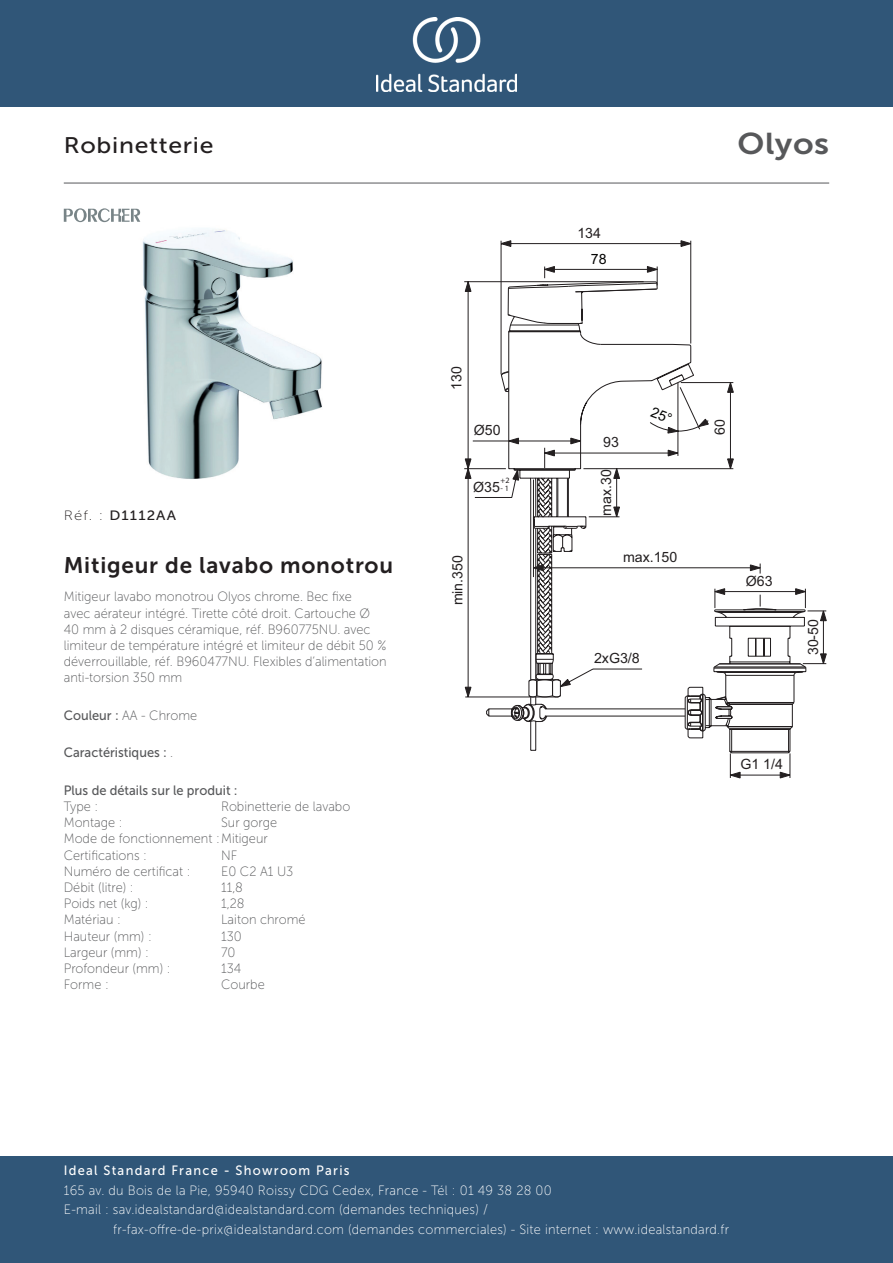
<style>
.page{position:relative;width:893px;height:1263px;background:#fff}
.page>*{position:absolute;margin:0;border:0;box-sizing:border-box;transform-origin:0 0}
._001_Produkttyp{font:30px "Museo Sans 700";letter-spacing:.02em;color:#57585a;scale:1.1 1}
.Article_Name{font:22.5px "Museo Sans 700";letter-spacing:.035em;color:#231f20}
.t1{font:22.5px "Museo Sans 500";letter-spacing:.03em;color:#231f20;scale:1.1 1}
.t2{font:14.25px "Arial";color:#231f20}
.t3{font:14.25px "Arial";color:#050504}
.Marketing_Descriptio{font:13.5px/16.2px "Museo Sans 100";color:#57585a;scale:.95 1}
.t4{font:13.5px/19.5px "Museo Sans 100";letter-spacing:.02em;color:#fff;scale:.95 1}
.Features{font:13.5px "Museo Sans 500";color:#57585a;scale:.95 1}
.t5{font:13.5px "Museo Sans 500";letter-spacing:.1em;color:#fff;scale:.95 1}
.Operation_Type{font:13.5px "Museo Sans 100";color:#57585a;scale:.95 1}
.Certificate_Number{font:13.5px "Museo Sans 100";color:#57585a;scale:.95 1}
.Type{font:13.5px "Museo Sans 100";color:#57585a;scale:.95 1}
.Material{font:13.5px "Museo Sans 100";color:#57585a;scale:.95 1}
.Depth__mm{font:13.5px "Museo Sans 100";color:#57585a;scale:.95 1}
.Colour{font:13.5px "Museo Sans 100";color:#57585a;scale:.95 1}
.Accreditations{font:13.5px "Museo Sans 100";color:#57585a;scale:.95 1}
.Flow_Rate__litre{font:13.5px "Museo Sans 100";color:#57585a;scale:.95 1}
.Net_Weight__kg{font:13.5px "Museo Sans 100";color:#57585a;scale:.95 1}
.Mounting{font:13.5px "Museo Sans 100";color:#57585a;scale:.95 1}
.Height__mm{font:13.5px "Museo Sans 100";color:#57585a;scale:.95 1}
.Width__mm{font:13.5px "Museo Sans 100";color:#57585a;scale:.95 1}
.t6{font:13.5px "Museo Sans 500";letter-spacing:.075em;color:#231f20;scale:1.1 1}
.Shape{font:13.5px "Museo Sans 100";color:#57585a;scale:.95 1}
.t7{font:8.1px "Myriad Pro";color:#231f20}
.s1{font-family:"Museo Sans 100"}
.s2{font-family:"Museo Sans 500"}
</style>
<div class="page">
<div style="left:0;top:1157px;width:893px;height:106px;background:#305678"></div>
<div style="left:0;top:0;width:893px;height:107px;background:#305678"></div>
<img style="left:376px;top:18px;width:141px;height:73px">
<hr style="left:64px;top:183px;width:765px;height:1px;background:#57585a">
<img style="left:142px;top:228px;width:180px;height:251px">
<svg style="left:64px;top:208px;width:76px;height:14px"></svg>
<svg style="left:465px;top:240px;width:342px;height:514px"></svg>
<p class="t1" style="left:64px;top:133px;width:138px">Robinetterie</p>
<p class="_001_Produkttyp" style="left:737px;top:127px;width:85px">Olyos</p>
<p class="t2" style="left:577px;top:223px;width:25px">134</p>
<p class="t6" style="left:64px;top:508px;width:104px"><span class="s1">Réf. :</span> D1112AA</p>
<p class="Article_Name" style="left:64px;top:552px;width:331px">Mitigeur de lavabo monotrou</p>
<p class="Marketing_Descriptio" style="left:64px;top:589px;width:341px">Mitigeur lavabo monotrou Olyos chrome. Bec fixe<br>avec aérateur intégré. Tirette côté droit. Cartouche Ø 40 mm à 2 disques céramique, réf. B960775NU. avec limiteur de température intégré et limiteur de débit 50 % déverrouillable, réf. B960477NU. Flexibles d‘alimentation anti-torsion 350 mm</p>
<p class="Colour" style="left:64px;top:708px;width:142px"><span class="s2">Couleur :</span> AA - Chrome</p>
<p class="Features" style="left:64px;top:745px;width:117px">Caractéristiques : <span class="s1">.</span></p>
<p class="Features" style="left:64px;top:783px;width:184px">Plus de détails sur le produit :</p>
<p class="Type" style="left:64px;top:799px;width:38px">Type :</p>
<p class="Type" style="left:221px;top:799px;width:137px">Robinetterie de lavabo</p>
<p class="Mounting" style="left:64px;top:815px;width:63px">Montage :</p>
<p class="Mounting" style="left:221px;top:815px;width:61px">Sur gorge</p>
<p class="Operation_Type" style="left:64px;top:832px;width:216px">Mode de fonctionnement :Mitigeur</p>
<p class="Accreditations" style="left:64px;top:848px;width:89px">Certifications :</p>
<p class="Accreditations" style="left:221px;top:848px;width:19px">NF</p>
<p class="Certificate_Number" style="left:64px;top:864px;width:135px">Numéro de certificat :</p>
<p class="Certificate_Number" style="left:221px;top:864px;width:78px">E0 C2 A1 U3</p>
<p class="Flow_Rate__litre" style="left:64px;top:880px;width:75px">Débit (litre) :</p>
<p class="Flow_Rate__litre" style="left:221px;top:880px;width:25px">11,8</p>
<p class="Net_Weight__kg" style="left:64px;top:896px;width:91px">Poids net (kg) :</p>
<p class="Net_Weight__kg" style="left:221px;top:896px;width:26px">1,28</p>
<p class="Material" style="left:64px;top:913px;width:62px">Matériau :</p>
<p class="Material" style="left:221px;top:913px;width:90px">Laiton chromé</p>
<p class="Height__mm" style="left:64px;top:929px;width:94px">Hauteur (mm) :</p>
<p class="Height__mm" style="left:221px;top:929px;width:23px">130</p>
<p class="Width__mm" style="left:64px;top:945px;width:91px">Largeur (mm) :</p>
<p class="Width__mm" style="left:221px;top:945px;width:17px">70</p>
<p class="Depth__mm" style="left:64px;top:961px;width:114px">Profondeur (mm) :</p>
<p class="Depth__mm" style="left:221px;top:961px;width:23px">134</p>
<p class="Shape" style="left:64px;top:977px;width:49px">Forme :</p>
<p class="Shape" style="left:221px;top:977px;width:47px">Courbe</p>
<p class="t3" style="left:591px;top:249px;width:17px">78</p>
<p class="t2" style="left:447px;top:389px;width:25px;rotate:-90deg">130</p>
<p class="t2" style="left:474px;top:421px;width:28px">Ø50</p>
<p class="t2" style="left:711px;top:434px;width:17px;rotate:-90deg">60</p>
<p class="t2" style="left:603px;top:433px;width:17px">93</p>
<p class="t7" style="left:500px;top:475px;width:10px">+2</p>
<p class="t7" style="left:500px;top:484px;width:10px">- 1</p>
<p class="t2" style="left:473px;top:477px;width:28px">Ø35</p>
<p class="t2" style="left:597px;top:516px;width:48px;rotate:-90deg">max.30</p>
<p class="t2" style="left:448px;top:605px;width:52px;rotate:-90deg">min.350</p>
<p class="t2" style="left:623px;top:548px;width:56px">max.150</p>
<p class="t2" style="left:594px;top:648px;width:47px;rotate:1deg">2xG3/8</p>
<p class="t2" style="left:746px;top:572px;width:28px">Ø63</p>
<p class="t2" style="left:804px;top:655px;width:38px;rotate:-90deg">30-50</p>
<p class="t2" style="left:740px;top:755px;width:44px">G1 1/4</p>
<p class="t5" style="left:64px;top:1163px;width:302px">Ideal Standard France - Showroom Paris</p>
<p class="t4" style="left:64px;top:1180px;width:515px">165 av. du Bois de la Pie, 95940 Roissy CDG Cedex, France - Tél : 01 49 38 28 00<br>E-mail : sav.idealstandard@idealstandard.com (demandes techniques) /</p>
<p class="t4" style="left:113px;top:1219px;width:650px">fr-fax-offre-de-prix@idealstandard.com (demandes commerciales) - Site internet : www.idealstandard.fr</p>
</div>
